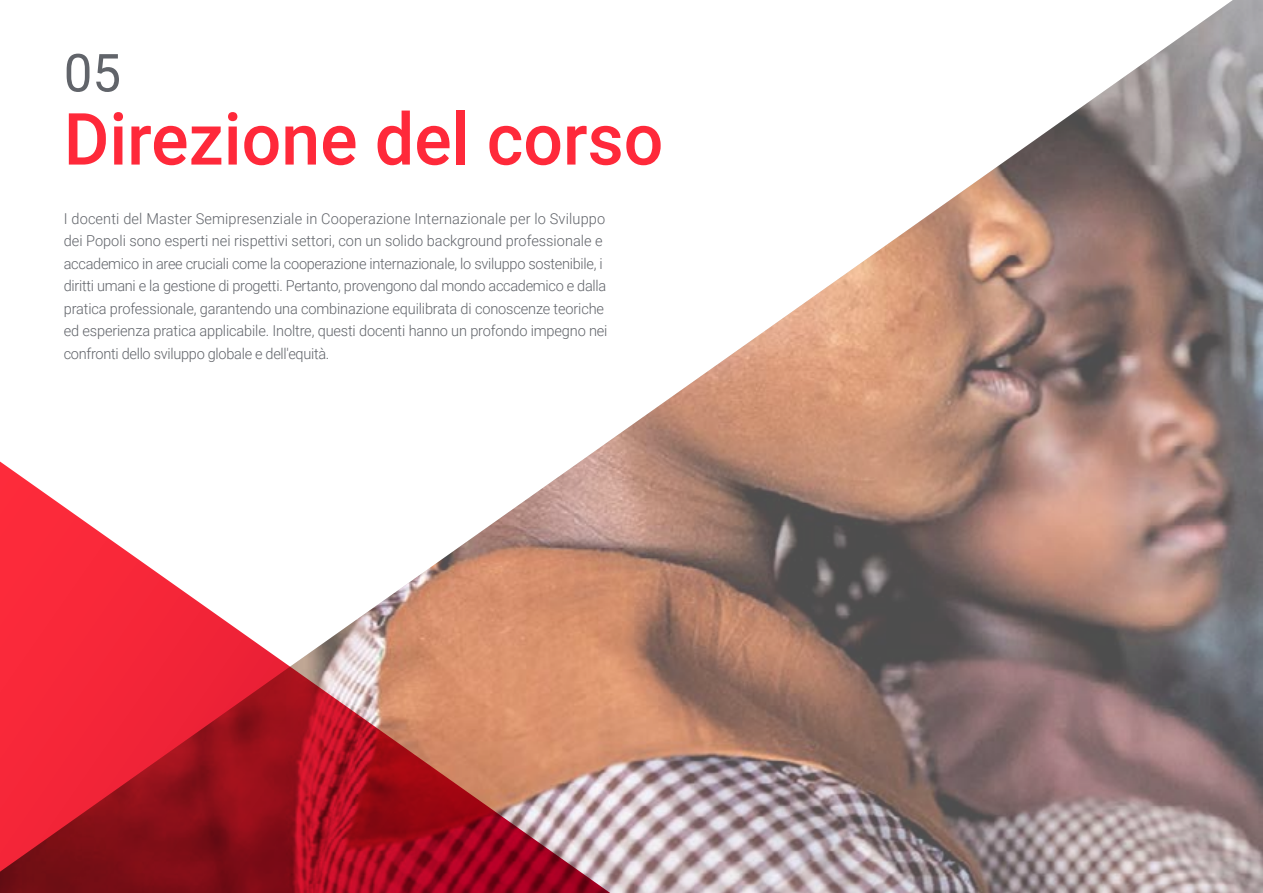
<style>
.page{position:relative;width:1263px;height:893px;background:#fff}
.page>*{position:absolute;margin:0;border:0;box-sizing:border-box;transform-origin:0 0}
.t1{font:500 72px "Roboto";color:#ff293a}
.t2{font:52.5px "Roboto";color:#61646a}
.t3{font:300 15px/22.5px "Roboto";letter-spacing:-.01em;color:#61646a}
</style>
<div class="page">
<img style="left:602px;top:0;width:661px;height:893px">
<svg style="left:0;top:446px;width:640px;height:447px"></svg>
<h2 class="t2" style="left:64px;top:36px;width:59px">05</h2>
<h1 class="t1" style="left:64px;top:89px;width:601px">Direzione del corso</h1>
<p class="t3" style="left:64px;top:207px;width:545px">I docenti del Master Semipresenziale in Cooperazione Internazionale per lo Sviluppo dei Popoli sono esperti nei rispettivi settori, con un solido background professionale e accademico in aree cruciali come la cooperazione internazionale, lo sviluppo sostenibile, i diritti umani e la gestione di progetti. Pertanto, provengono dal mondo accademico e dalla pratica professionale, garantendo una combinazione equilibrata di conoscenze teoriche ed esperienza pratica applicabile. Inoltre, questi docenti hanno un profondo impegno nei confronti dello sviluppo globale e dell'equità.</p>
</div>
